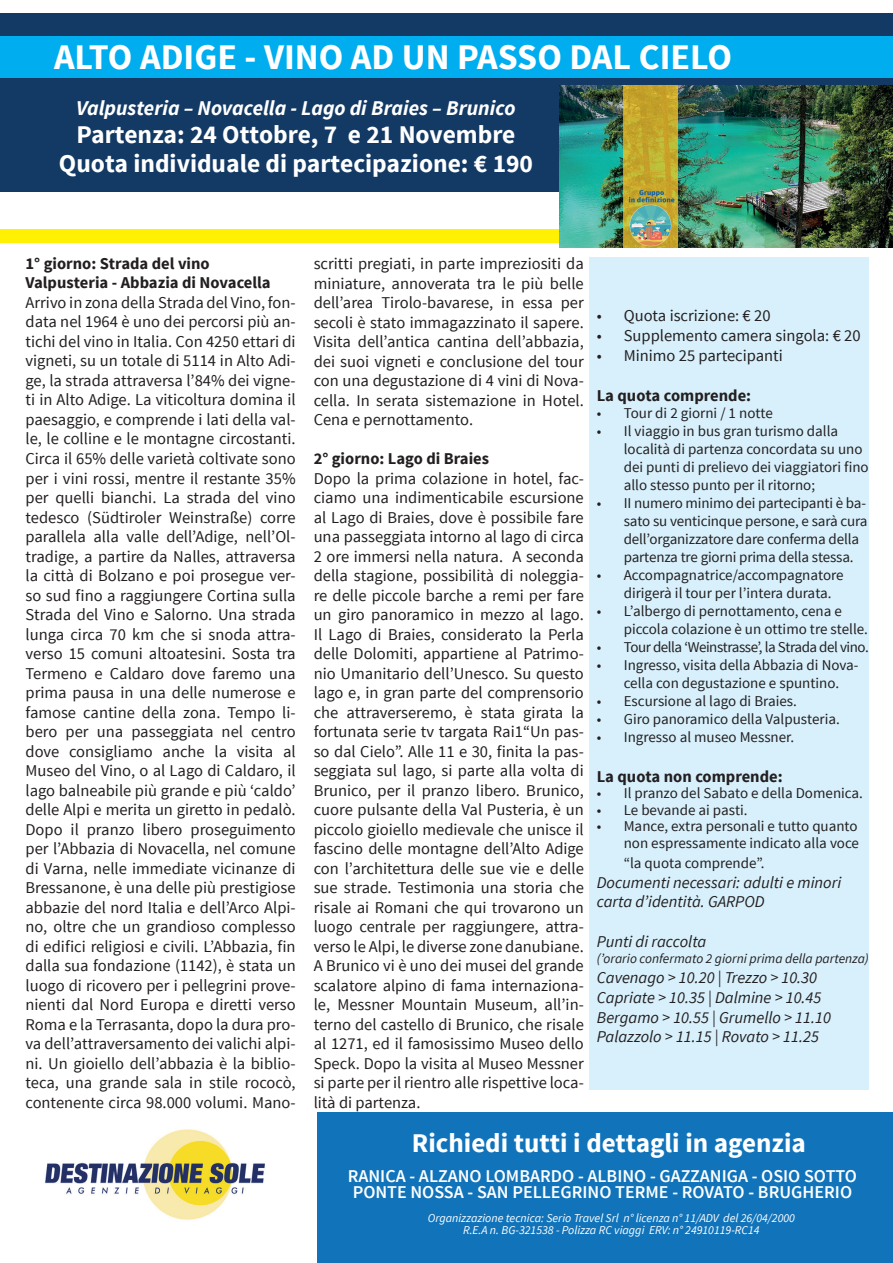
<style>
.page{position:relative;width:893px;height:1263px;background:#fff}
.page>*{position:absolute;margin:0;border:0;box-sizing:border-box;transform-origin:0 0}
.t1{font:700 36px "Source Sans Pro";color:#fff}
.t2{font:700 27px "Source Sans Pro";color:#fff}
.t3{font:700 25.5px/28.5px "Source Sans Pro";color:#fff;text-align:center}
.t4{font:italic 700 21px "Source Sans Pro";color:#fff}
.t5{font:600 18px/16.5px "Source Sans Pro";color:#fff}
.t6{font:16.5px/19.5px "Source Sans Pro";color:#231f20;text-align:justify}
.t7{font:italic 16.5px/19.8px "Source Sans Pro";color:#231f20}
.t8{font:700 16.5px/19.5px "Source Sans Pro";color:#231f20}
.t9{font:15px/18px "Source Sans Pro";color:#231f20}
.t10{font:15px "Source Sans Pro";letter-spacing:-.03em;color:#231f20}
.t11{font:italic 13.5px "Source Sans Pro";color:#231f20}
.t12{font:italic 12px/12px "Source Sans Pro";color:#fff;text-align:center}
</style>
<div class="page">
<div style="left:590px;top:257px;width:279px;height:832px;background:#d7f0fb"></div>
<div style="left:0;top:13px;width:893px;height:179px;background:#133a65"></div>
<div style="left:0;top:230px;width:893px;height:13px;background:#fff101"></div>
<div style="left:0;top:36px;width:893px;height:41px;background:#00aeef"></div>
<div style="left:317px;top:1112px;width:576px;height:151px;background:#1174bb"></div>
<img style="left:45px;top:1129px;width:220px;height:91px">
<img style="left:560px;top:86px;width:333px;height:162px">
<h1 class="t1" style="left:54px;top:34px;width:680px">ALTO ADIGE - VINO AD UN PASSO DAL CIELO</h1>
<p class="t4" style="left:76px;top:94px;width:441px">Valpusteria – Novacella - Lago di Braies – Brunico</p>
<h3 class="t3" style="left:59px;top:121px;width:476px">Partenza: 24 Ottobre, 7 e 21 Novembre<br>Quota individuale di partecipazione: € 190</h3>
<p class="t8" style="left:26px;top:254px;width:247px">1° giorno: Strada del vino<br>Valpusteria - Abbazia di Novacella</p>
<p class="t6" style="left:26px;top:293px;width:272px">Arrivo in zona della Strada del Vino, fon&shy;data nel 1964 è uno dei percorsi più an&shy;tichi del vino in Italia. Con 4250 ettari di vigneti, su un totale di 5114 in Alto Adi&shy;ge, la strada attraversa l’84% dei vigne&shy;ti in Alto Adige. La viticoltura domina il paesaggio, e comprende i lati della val&shy;le, le colline e le montagne circostanti.<br>Circa il 65% delle varietà coltivate sono per i vini rossi, mentre il restante 35% per quelli bianchi. La strada del vino tedesco (Südtiroler Weinstraße) corre parallela alla valle dell’Adige, nell’Ol&shy;tradige, a partire da Nalles, attraversa la città di Bolzano e poi prosegue ver&shy;so sud fino a raggiungere Cortina sulla Strada del Vino e Salorno. Una strada lunga circa 70 km che si snoda attra&shy;verso 15 comuni altoatesini. Sosta tra Termeno e Caldaro dove faremo una prima pausa in una delle numerose e famose cantine della zona. Tempo li&shy;bero per una passeggiata nel centro dove consigliamo anche la visita al Museo del Vino, o al Lago di Caldaro, il lago balneabile più grande e più ‘caldo’ delle Alpi e merita un giretto in pedalò.<br>Dopo il pranzo libero proseguimento per l’Abbazia di Novacella, nel comune di Varna, nelle immediate vicinanze di Bressanone, è una delle più prestigiose abbazie del nord Italia e dell’Arco Alpi&shy;no, oltre che un grandioso complesso di edifici religiosi e civili. L’Abbazia, fin dalla sua fondazione (1142), è stata un luogo di ricovero per i pellegrini prove&shy;nienti dal Nord Europa e diretti verso Roma e la Terrasanta, dopo la dura pro&shy;va dell’attraversamento dei valichi alpi&shy;ni. Un gioiello dell’abbazia è la biblio&shy;teca, una grande sala in stile rococò, contenente circa 98.000 volumi. Mano-</p>
<p class="t6" style="left:314px;top:254px;width:272px">scritti pregiati, in parte impreziositi da miniature, annoverata tra le più belle dell’area Tirolo-bavarese, in essa per secoli è stato immagazzinato il sapere.<br>Visita dell’antica cantina dell’abbazia, dei suoi vigneti e conclusione del tour con una degustazione di 4 vini di Nova&shy;cella. In serata sistemazione in Hotel.<br>Cena e pernottamento.</p>
<p class="t8" style="left:314px;top:449px;width:177px">2° giorno: Lago di Braies</p>
<p class="t6" style="left:314px;top:469px;width:272px">Dopo la prima colazione in hotel, fac&shy;ciamo una indimenticabile escursione al Lago di Braies, dove è possibile fare una passeggiata intorno al lago di circa 2 ore immersi nella natura. A seconda della stagione, possibilità di noleggia&shy;re delle piccole barche a remi per fare un giro panoramico in mezzo al lago.<br>Il Lago di Braies, considerato la Perla delle Dolomiti, appartiene al Patrimo&shy;nio Umanitario dell’Unesco. Su questo lago e, in gran parte del comprensorio che attraverseremo, è stata girata la fortunata serie tv targata Rai1“Un pas&shy;so dal Cielo”. Alle 11 e 30, finita la pas&shy;seggiata sul lago, si parte alla volta di Brunico, per il pranzo libero. Brunico, cuore pulsante della Val Pusteria, è un piccolo gioiello medievale che unisce il fascino delle montagne dell’Alto Adige con l’architettura delle sue vie e delle sue strade. Testimonia una storia che risale ai Romani che qui trovarono un luogo centrale per raggiungere, attra&shy;verso le Alpi, le diverse zone danubiane.<br>A Brunico vi è uno dei musei del grande scalatore alpino di fama internaziona&shy;le, Messner Mountain Museum, all’in&shy;terno del castello di Brunico, che risale al 1271, ed il famosissimo Museo dello Speck. Dopo la visita al Museo Messner si parte per il rientro alle rispettive loca&shy;lità di partenza.</p>
<p class="t6" style="left:597px;top:306px;width:175px">• Quota iscrizione: € 20</p>
<p class="t6" style="left:597px;top:326px;width:265px">• Supplemento camera singola: € 20</p>
<p class="t6" style="left:597px;top:346px;width:188px">• Minimo 25 partecipanti</p>
<p class="t8" style="left:597px;top:386px;width:156px">La quota comprende:</p>
<p class="t9" style="left:597px;top:404px;width:178px">• Tour di 2 giorni / 1 notte</p>
<p class="t9" style="left:624px;top:422px;width:246px;text-indent:-27px">• Il viaggio in bus gran turismo dalla località di partenza concordata su uno dei punti di prelievo dei viaggiatori fino allo stesso punto per il ritorno;</p>
<p class="t9" style="left:624px;top:494px;width:245px;text-indent:-27px">• II numero minimo dei partecipanti è ba&shy;sato su venticinque persone, e sarà cura dell’organizzatore dare conferma della partenza tre giorni prima della stessa.</p>
<p class="t9" style="left:624px;top:566px;width:221px;text-indent:-27px">• Accompagnatrice/accompagnatore dirigerà il tour per l’intera durata.</p>
<p class="t9" style="left:624px;top:602px;width:246px;text-indent:-27px">• L’albergo di pernottamento, cena e piccola colazione è un ottimo tre stelle.</p>
<p class="t10" style="left:597px;top:638px;width:274px">• Tour della ‘Weinstrasse’, la Strada del vino.</p>
<p class="t9" style="left:597px;top:656px;width:263px;text-align:center">• Ingresso, visita della Abbazia di Nova&shy;cella con degustazione e spuntino.</p>
<p class="t9" style="left:597px;top:692px;width:202px">• Escursione al lago di Braies.</p>
<p class="t9" style="left:597px;top:710px;width:245px">• Giro panoramico della Valpusteria.</p>
<p class="t9" style="left:597px;top:728px;width:199px">• Ingresso al museo Messner.</p>
<p class="t8" style="left:597px;top:767px;width:187px">La quota non comprende:</p>
<p class="t9" style="left:597px;top:785px;width:268px">• Il pranzo del Sabato e della Domenica.</p>
<p class="t9" style="left:597px;top:801px;width:152px">• Le bevande ai pasti.</p>
<p class="t9" style="left:597px;top:818px;width:264px;line-height:16.5px;text-align:right">• Mance, extra personali e tutto quanto non espressamente indicato alla voce</p>
<p class="t9" style="left:624px;top:854px;width:142px">“la quota comprende”.</p>
<p class="t7" style="left:597px;top:872px;width:246px">Documenti necessari: adulti e minori carta d’identità. GARPOD</p>
<p class="t7" style="left:597px;top:931px;width:111px">Punti di raccolta</p>
<p class="t11" style="left:597px;top:950px;width:274px">(’orario confermato 2 giorni prima della partenza)</p>
<p class="t7" style="left:597px;top:967px;width:236px">Cavenago &gt; 10.20 | Trezzo &gt; 10.30<br>Capriate &gt; 10.35 | Dalmine &gt; 10.45<br>Bergamo &gt; 10.55 | Grumello &gt; 11.10<br>Palazzolo &gt; 11.15 | Rovato &gt; 11.25</p>
<h2 class="t2" style="left:412px;top:1126px;width:396px">Richiedi tutti i dettagli in agenzia</h2>
<p class="t5" style="left:348px;top:1168px;width:511px">RANICA - ALZANO LOMBARDO - ALBINO - GAZZANIGA - OSIO SOTTO<br>PONTE NOSSA - SAN PELLEGRINO TERME - ROVATO - BRUGHERIO</p>
<p class="t12" style="left:428px;top:1212px;width:369px">Organizzazione tecnica: Serio Travel Srl n° licenza n° 11/ADV del 26/04/2000<br>R.E.A n. BG-321538 - Polizza RC viaggi ERV: n° 24910119-RC14</p>
</div>
